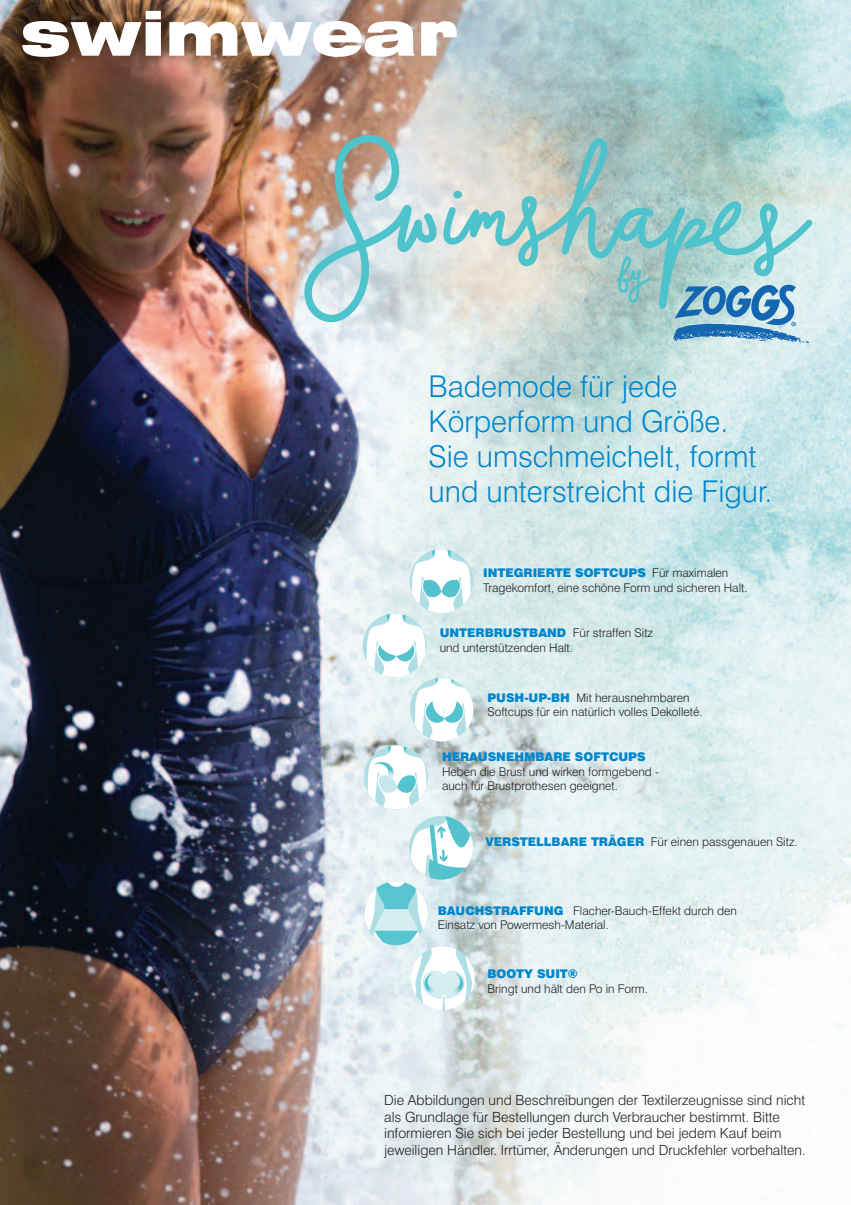
<style>
.page{position:relative;width:851px;height:1205px;background:#fff}
.page>*{position:absolute;margin:0;border:0;box-sizing:border-box;transform-origin:0 0}
.t1{font:900 expanded 60px "Swiss 721 BT";color:#fff}
.t2{font:300 30px/35px "Swiss 721 BT";color:#0086cc}
.t3{font:300 14px/16.8px "Swiss 721 BT";color:#231f20}
.t4{font:300 12px/14.5px "Swiss 721 BT";color:#231f20}
.t5{font:900 12px "Swiss 721 BT";color:#0086cc}
.s1{font-weight:900;color:#0086cc}
</style>
<div class="page">
<img style="left:0;top:0;width:850px;height:1205px">
<svg style="left:362px;top:549px;width:111px;height:260px"></svg>
<svg style="left:364px;top:816px;width:110px;height:194px"></svg>
<img style="left:423px;top:972px;width:16px;height:23px">
<img style="left:448px;top:972px;width:16px;height:23px">
<svg style="left:673px;top:312px;width:135px;height:31px;background:#81b1d0"></svg>
<svg style="left:439px;top:135px;width:373px;height:177px;background:#b0cfcd"></svg>
<svg style="left:304px;top:135px;width:135px;height:208px;background:#c1d0cf"></svg>
<div style="left:453px;top:191px;width:9px;height:8px;background:#4fc3cb;border-radius:50%"></div>
<h1 class="t1" style="left:21px;top:12px;width:439px">swimwear</h1>
<h2 class="t2" style="left:428px;top:372px;width:345px">Bademode für jede<br>Körperform und Größe.<br>Sie umschmeichelt, formt und unterstreicht die Figur.</h2>
<p class="t4" style="left:483px;top:567px;width:266px"><span class="s1">INTEGRIERTE SOFTCUPS</span> Für maximalen<br>Tragekomfort, eine schöne Form und sicheren Halt.</p>
<p class="t4" style="left:439px;top:627px;width:215px"><span class="s1">UNTERBRUSTBAND</span> Für straffen Sitz und unterstützenden Halt.</p>
<p class="t4" style="left:487px;top:691px;width:217px"><span class="s1">PUSH-UP-BH</span> Mit herausnehmbaren<br>Softcups für ein natürlich volles Dekolleté.</p>
<p class="t5" style="left:442px;top:753px;width:205px">HERAUSNEHMBARE SOFTCUPS</p>
<p class="t4" style="left:442px;top:765px;width:218px">Heben die Brust und wirken formgebend - auch für Brustprothesen geeignet.</p>
<p class="t4" style="left:485px;top:836px;width:314px"><span class="s1">VERSTELLBARE TRÄGER</span> Für einen passgenauen Sitz.</p>
<p class="t4" style="left:438px;top:905px;width:300px"><span class="s1">BAUCHSTRAFFUNG</span> Flacher-Bauch-Effekt durch den<br>Einsatz von Powermesh-Material.</p>
<p class="t5" style="left:487px;top:969px;width:92px">BOOTY SUIT®</p>
<p class="t4" style="left:487px;top:982px;width:162px">Bringt und hält den Po in Form.</p>
<p class="t3" style="left:384px;top:1093px;width:423px">Die Abbildungen und Beschreibungen der Textilerzeugnisse sind nicht als Grundlage für Bestellungen durch Verbraucher bestimmt. Bitte informieren Sie sich bei jeder Bestellung und bei jedem Kauf beim jeweiligen Händler. Irrtümer, Änderungen und Druckfehler vorbehalten.</p>
</div>
